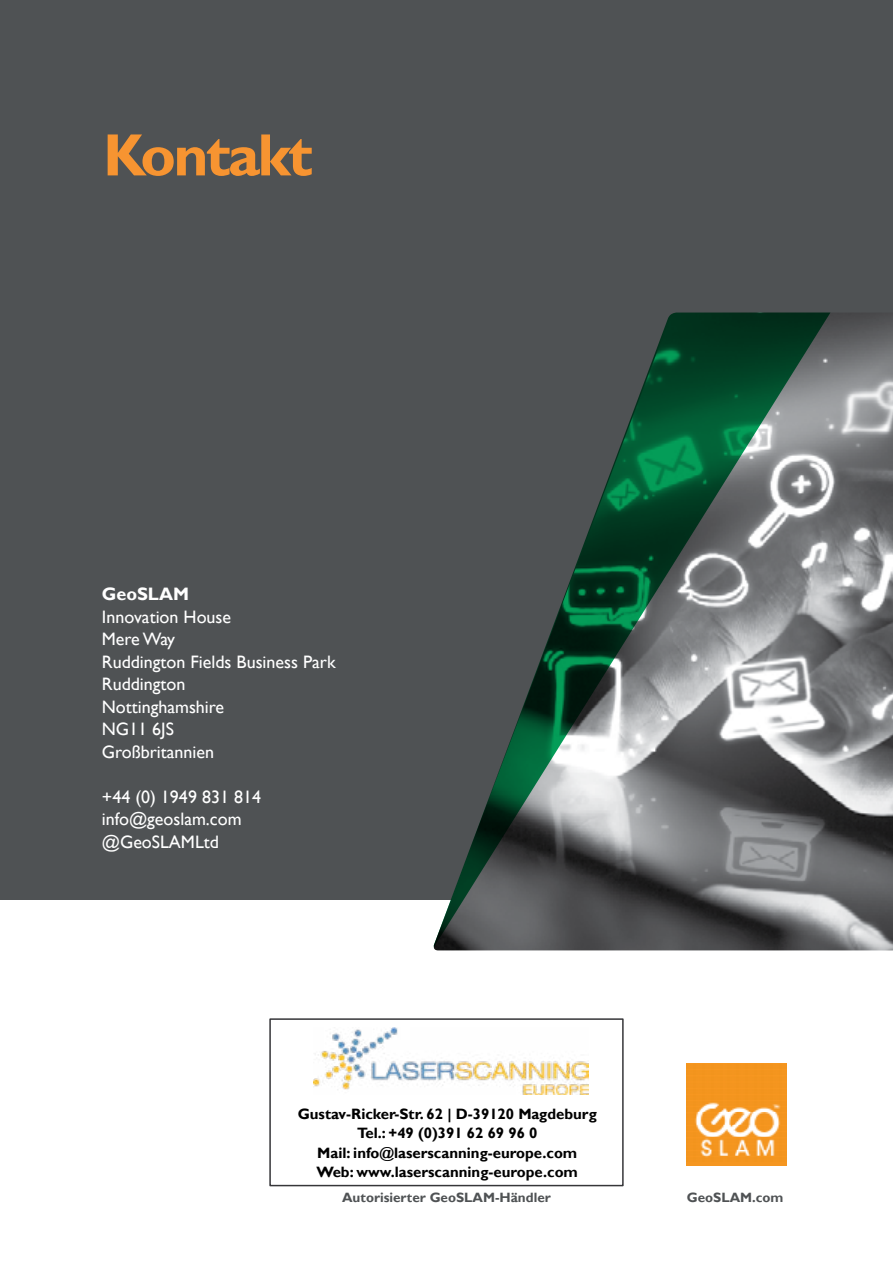
<style>
.page{position:relative;width:893px;height:1263px;background:#fff}
.page>*{position:absolute;margin:0;border:0;box-sizing:border-box;transform-origin:0 0}
.t1{font:700 60px "Gill Sans";letter-spacing:-.04em;color:#f79431}
.t2{font:18px/22.5px "Gill Sans";color:#fff}
.t3{font:700 18px "Gill Sans";color:#fff}
.t4{font:700 15px/19.5px "Gill Sans";color:#000;text-align:center}
.t5{font:700 13.5px "Gill Sans";color:#4f5254}
</style>
<div class="page">
<div style="left:0;top:0;width:893px;height:899px;background:#4f5254"></div>
<img style="left:432px;top:313px;width:461px;height:637px">
<svg style="left:434px;top:313px;width:396px;height:634px"></svg>
<img style="left:687px;top:1063px;width:99px;height:102px">
<div style="left:269px;top:1018px;width:355px;height:168px;border:2px solid #363639"></div>
<img style="left:313px;top:1027px;width:276px;height:67px">
<h1 class="t1" style="left:103px;top:119px;width:211px">Kontakt</h1>
<p class="t3" style="left:102px;top:583px;width:89px">GeoSLAM</p>
<p class="t2" style="left:102px;top:606px;width:235px">Innovation House<br>Mere Way<br>Ruddington Fields Business Park<br>Ruddington<br>Nottinghamshire<br>NG11 6JS<br>Großbritannien</p>
<p class="t2" style="left:102px;top:786px;width:161px">+44 (0) 1949 831 814 info@geoslam.com @GeoSLAMLtd</p>
<p class="t4" style="left:298px;top:1104px;width:301px">Gustav-Ricker-Str. 62 | D-39120 Magdeburg Tel.: +49 (0)391 62 69 96 0<br>Mail: info@laserscanning-europe.com Web: www.laserscanning-europe.com</p>
<p class="t5" style="left:342px;top:1189px;width:210px">Autorisierter GeoSLAM-Händler</p>
<p class="t5" style="left:687px;top:1189px;width:98px">GeoSLAM.com</p>
</div>
